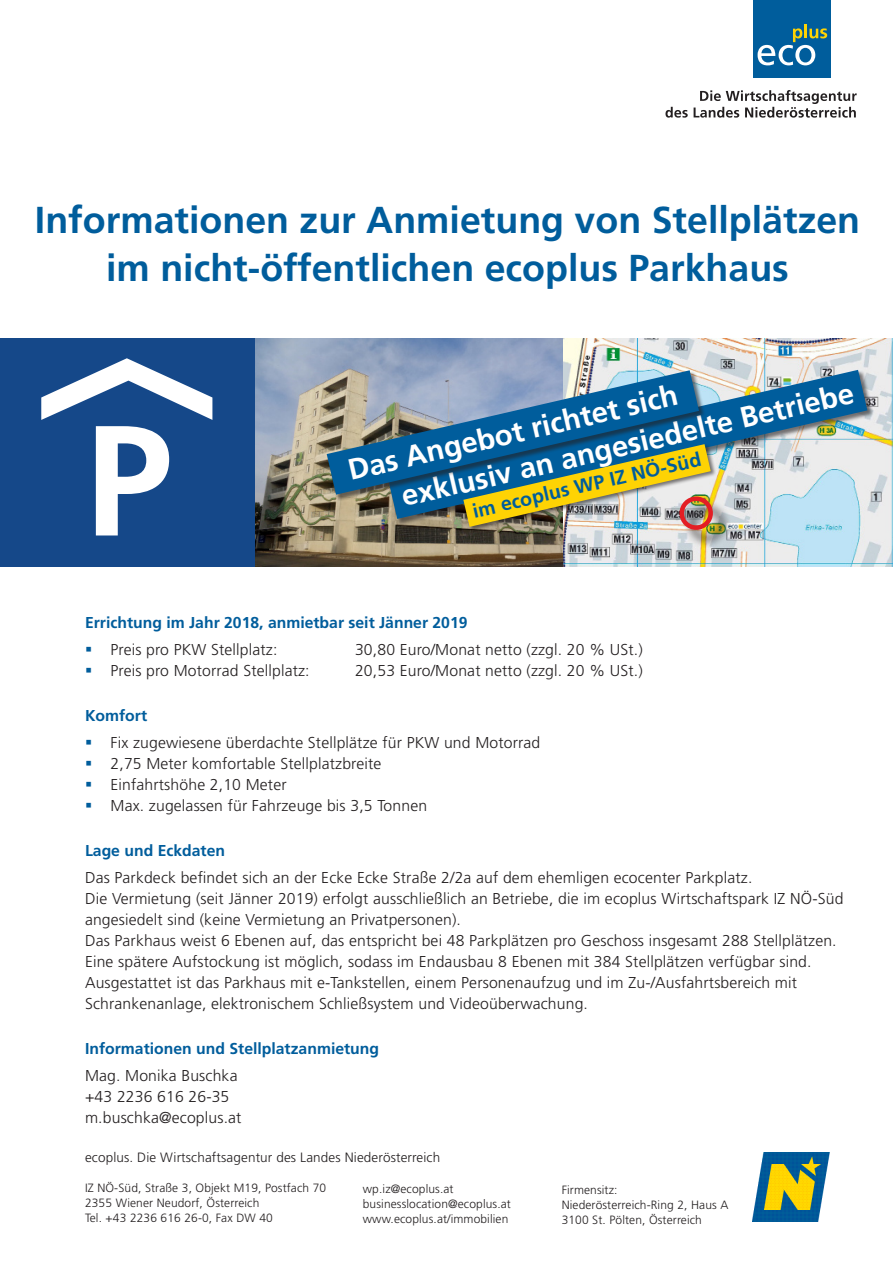
<style>
.page{position:relative;width:893px;height:1263px;background:#fff}
.page>*{position:absolute;margin:0;border:0;box-sizing:border-box;transform-origin:0 0}
.Aufzählung{font:700 156.6px "Frutiger";color:#fff}
.t1{font:700 37.5px "Frutiger";color:#005d9c}
.t2{font:700 29.4px "Frutiger";color:#fff}
.t3{font:700 19.5px "Frutiger";color:#005d9c}
.Aufzählung-2{font:300 15.75px/21px "Frutiger";letter-spacing:.01em;color:#231f20}
.Überschrift2{font:700 15.75px "Frutiger";color:#005d9c}
.Aufzählung-3{font:300 13.5px "Frutiger";letter-spacing:.01em;color:#231f20}
.Aufzählung-4{font:300 12px/15px "Frutiger";letter-spacing:.01em;color:#231f20}
</style>
<div class="page">
<div style="left:0;top:338px;width:255px;height:229px;background:#154889"></div>
<img style="left:255px;top:338px;width:638px;height:229px">
<img style="left:753px;top:1152px;width:76px;height:69px">
<svg style="left:41px;top:358px;width:171px;height:62px"></svg>
<div style="left:682px;top:499px;width:49px;height:49px;background:#231f20;opacity:.75"></div>
<div style="left:753px;top:0;width:77px;height:77px;background:#005d9c"></div>
<hr style="left:804px;top:24px;width:3px;height:14px;background:#fed304">
<svg style="left:758px;top:28px;width:69px;height:37px"></svg>
<svg style="left:665px;top:107px;width:23px;height:11px"></svg>
<svg style="left:694px;top:90px;width:163px;height:28px"></svg>
<div style="left:388px;top:370px;width:486px;height:156px;background:#231f20;opacity:.6"></div>
<img style="left:388px;top:370px;width:479px;height:149px">
<div style="left:462px;top:443px;width:254px;height:89px;background:#231f20;opacity:.6"></div>
<img style="left:463px;top:444px;width:248px;height:83px">
<div style="left:327px;top:371px;width:379px;height:130px;background:#231f20;opacity:.6"></div>
<svg style="left:327px;top:370px;width:372px;height:125px;background:#538293"></svg>
<p class="t1" style="left:35px;top:198px;width:827px">Informationen zur Anmietung von Stellplätzen</p>
<p class="t1" style="left:106px;top:246px;width:684px">im nicht-öffentlichen ecoplus Parkhaus</p>
<p class="Aufzählung" style="left:85px;top:389px;width:89px">P</p>
<p class="t2" style="left:344px;top:454px;width:339px;rotate:-13deg">Das Angebot richtet sich</p>
<p class="t2" style="left:398px;top:480px;width:465px;rotate:-13deg">exklusiv an angesiedelte Betriebe</p>
<p class="t3" style="left:470px;top:500px;width:235px;rotate:-13deg">im ecoplus WP IZ NÖ-Süd</p>
<p class="Überschrift2" style="left:85px;top:613px;width:384px">Errichtung im Jahr 2018, anmietbar seit Jänner 2019</p>
<p class="Aufzählung-2" style="left:111px;top:639px;width:168px">Preis pro PKW Stellplatz:</p>
<p class="Aufzählung-2" style="left:355px;top:639px;width:289px">30,80 Euro/Monat netto (zzgl. 20 % USt.)</p>
<p class="Aufzählung-2" style="left:111px;top:660px;width:201px">Preis pro Motorrad Stellplatz:</p>
<p class="Aufzählung-2" style="left:355px;top:660px;width:289px">20,53 Euro/Monat netto (zzgl. 20 % USt.)</p>
<p class="Überschrift2" style="left:85px;top:706px;width:64px">Komfort</p>
<p class="Aufzählung-2" style="left:111px;top:732px;width:431px">Fix zugewiesene überdachte Stellplätze für PKW und Motorrad</p>
<p class="Aufzählung-2" style="left:111px;top:753px;width:272px">2,75 Meter komfortable Stellplatzbreite</p>
<p class="Aufzählung-2" style="left:111px;top:774px;width:178px">Einfahrtshöhe 2,10 Meter</p>
<p class="Aufzählung-2" style="left:111px;top:795px;width:318px">Max. zugelassen für Fahrzeuge bis 3,5 Tonnen</p>
<p class="Überschrift2" style="left:85px;top:841px;width:142px">Lage und Eckdaten</p>
<p class="Aufzählung-2" style="left:85px;top:867px;width:669px">Das Parkdeck befindet sich an der Ecke Ecke Straße 2/2a auf dem ehemligen ecocenter Parkplatz.</p>
<p class="Aufzählung-2" style="left:85px;top:888px;width:760px">Die Vermietung (seit Jänner 2019) erfolgt ausschließlich an Betriebe, die im ecoplus Wirtschaftspark IZ NÖ-Süd angesiedelt sind (keine Vermietung an Privatpersonen).</p>
<p class="Aufzählung-2" style="left:85px;top:930px;width:753px">Das Parkhaus weist 6 Ebenen auf, das entspricht bei 48 Parkplätzen pro Geschoss insgesamt 288 Stellplätzen.</p>
<p class="Aufzählung-2" style="left:85px;top:951px;width:728px">Eine spätere Aufstockung ist möglich, sodass im Endausbau 8 Ebenen mit 384 Stellplätzen verfügbar sind.</p>
<p class="Aufzählung-2" style="left:85px;top:972px;width:714px">Ausgestattet ist das Parkhaus mit e-Tankstellen, einem Personenaufzug und im Zu-/Ausfahrtsbereich mit</p>
<p class="Aufzählung-2" style="left:85px;top:993px;width:504px">Schrankenanlage, elektronischem Schließsystem und Videoüberwachung.</p>
<p class="Überschrift2" style="left:85px;top:1039px;width:296px">Informationen und Stellplatzanmietung</p>
<p class="Aufzählung-2" style="left:85px;top:1065px;width:154px">Mag. Monika Buschka</p>
<p class="Aufzählung-2" style="left:85px;top:1086px;width:146px">+43 2236 616 26-35</p>
<p class="Aufzählung-2" style="left:85px;top:1107px;width:158px">m.buschka@ecoplus.at</p>
<p class="Aufzählung-3" style="left:85px;top:1149px;width:357px">ecoplus. Die Wirtschaftsagentur des Landes Niederösterreich</p>
<p class="Aufzählung-4" style="left:85px;top:1180px;width:243px">IZ NÖ-Süd, Straße 3, Objekt M19, Postfach 70</p>
<p class="Aufzählung-4" style="left:85px;top:1195px;width:189px">2355 Wiener Neudorf, Österreich<br>Tel. +43 2236 616 26-0, Fax DW 40</p>
<p class="Aufzählung-4" style="left:363px;top:1181px;width:92px">wp.iz@ecoplus.at</p>
<p class="Aufzählung-4" style="left:363px;top:1196px;width:150px">businesslocation@ecoplus.at www.ecoplus.at/immobilien</p>
<p class="Aufzählung-4" style="left:562px;top:1182px;width:57px">Firmensitz:</p>
<p class="Aufzählung-4" style="left:562px;top:1197px;width:168px">Niederösterreich-Ring 2, Haus A</p>
<p class="Aufzählung-4" style="left:562px;top:1212px;width:142px">3100 St. Pölten, Österreich</p>
</div>
